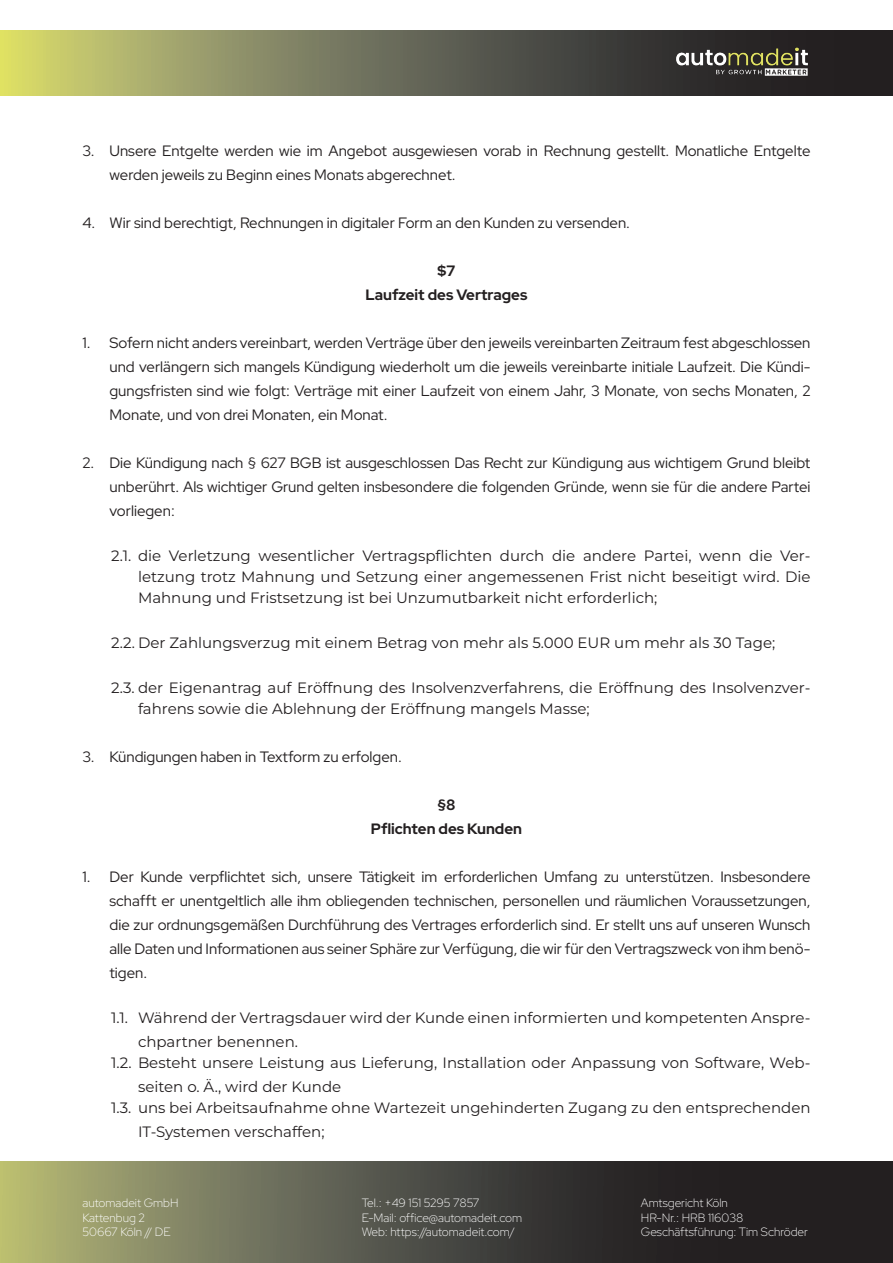
<style>
.page{position:relative;width:893px;height:1263px;background:#fff}
.page>*{position:absolute;margin:0;border:0;box-sizing:border-box;transform-origin:0 0}
.none{font:15px/24px "Red Hat Display";color:#231f20;text-align:justify}
.t1{font:15px/21px "Montserrat";color:#231f20}
.Titel{font:700 15px "Red Hat Display";color:#231f20}
.t2{font:300 12px/14.4px "Red Hat Display";color:#fff}
</style>
<div class="page">
<svg style="left:0;top:1162px;width:893px;height:101px;background:#535344"></svg>
<svg style="left:0;top:31px;width:893px;height:64px;background:#6d6d50"></svg>
<img style="left:674px;top:45px;width:136px;height:36px">
<p class="none" style="left:110px;top:139px;width:702px;text-indent:-27px">3. Unsere Entgelte werden wie im Angebot ausgewiesen vorab in Rechnung gestellt. Monatliche Entgelte werden jeweils zu Beginn eines Monats abgerechnet.</p>
<p class="none" style="left:82px;top:211px;width:549px">4. Wir sind berechtigt, Rechnungen in digitaler Form an den Kunden zu versenden.</p>
<p class="Titel" style="left:437px;top:261px;width:20px">$7</p>
<p class="Titel" style="left:366px;top:285px;width:163px">Laufzeit des Vertrages</p>
<p class="none" style="left:110px;top:331px;width:703px;text-indent:-27px">1. Sofern nicht anders vereinbart, werden Verträge über den jeweils vereinbarten Zeitraum fest abgeschlossen und verlängern sich mangels Kündigung wiederholt um die jeweils vereinbarte initiale Laufzeit. Die Kündi&shy;gungsfristen sind wie folgt: Verträge mit einer Laufzeit von einem Jahr, 3 Monate, von sechs Monaten, 2<br>Monate, und von drei Monaten, ein Monat.</p>
<p class="none" style="left:110px;top:451px;width:702px;text-indent:-27px">2. Die Kündigung nach § 627 BGB ist ausgeschlossen Das Recht zur Kündigung aus wichtigem Grund bleibt unberührt. Als wichtiger Grund gelten insbesondere die folgenden Gründe, wenn sie für die andere Partei vorliegen:</p>
<p class="t1" style="left:138px;top:545px;width:674px;text-align:justify;text-indent:-27px">2.1. die Verletzung wesentlicher Vertragspflichten durch die andere Partei, wenn die Ver&shy;letzung trotz Mahnung und Setzung einer angemessenen Frist nicht beseitigt wird. Die Mahnung und Fristsetzung ist bei Unzumutbarkeit nicht erforderlich;</p>
<p class="t1" style="left:111px;top:632px;width:666px">2.2. Der Zahlungsverzug mit einem Betrag von mehr als 5.000 EUR um mehr als 30 Tage;</p>
<p class="t1" style="left:138px;top:677px;width:674px;text-indent:-27px">2.3. der Eigenantrag auf Eröffnung des Insolvenzverfahrens, die Eröffnung des Insolvenzver&shy;fahrens sowie die Ablehnung der Eröffnung mangels Masse;</p>
<p class="none" style="left:82px;top:745px;width:321px">3. Kündigungen haben in Textform zu erfolgen.</p>
<p class="Titel" style="left:437px;top:795px;width:20px">§8</p>
<p class="Titel" style="left:371px;top:819px;width:153px">Pflichten des Kunden</p>
<p class="none" style="left:110px;top:865px;width:702px;text-indent:-27px">1. Der Kunde verpflichtet sich, unsere Tätigkeit im erforderlichen Umfang zu unterstützen. Insbesondere schafft er unentgeltlich alle ihm obliegenden technischen, personellen und räumlichen Voraussetzungen, die zur ordnungsgemäßen Durchführung des Vertrages erforderlich sind. Er stellt uns auf unseren Wunsch alle Daten und Informationen aus seiner Sphäre zur Verfügung, die wir für den Vertragszweck von ihm benö&shy;tigen.</p>
<p class="t1" style="left:138px;top:1006px;width:674px;line-height:24px;text-indent:-27px">1.1. Während der Vertragsdauer wird der Kunde einen informierten und kompetenten Anspre&shy;chpartner benennen.</p>
<p class="t1" style="left:138px;top:1051px;width:674px;line-height:24px;text-indent:-27px">1.2. Besteht unsere Leistung aus Lieferung, Installation oder Anpassung von Software, Web&shy;seiten o. Ä., wird der Kunde</p>
<p class="t1" style="left:138px;top:1096px;width:674px;line-height:24px;text-indent:-27px">1.3. uns bei Arbeitsaufnahme ohne Wartezeit ungehinderten Zugang zu den entsprechenden<br>IT-Systemen verschaffen;</p>
<p class="t2" style="left:82px;top:1195px;width:98px">automadeit GmbH<br>Kattenbug 2<br>50667 Köln // DE</p>
<p class="t2" style="left:641px;top:1195px;width:169px">Amtsgericht Köln<br>HR-Nr.: HRB 116038<br>Geschäftsführung: Tim Schröder</p>
<p class="t2" style="left:362px;top:1195px;width:162px">Tel.: +49 151 5295 7857<br>E-Mail: office@automadeit.com<br>Web: https://automadeit.com/</p>
</div>
